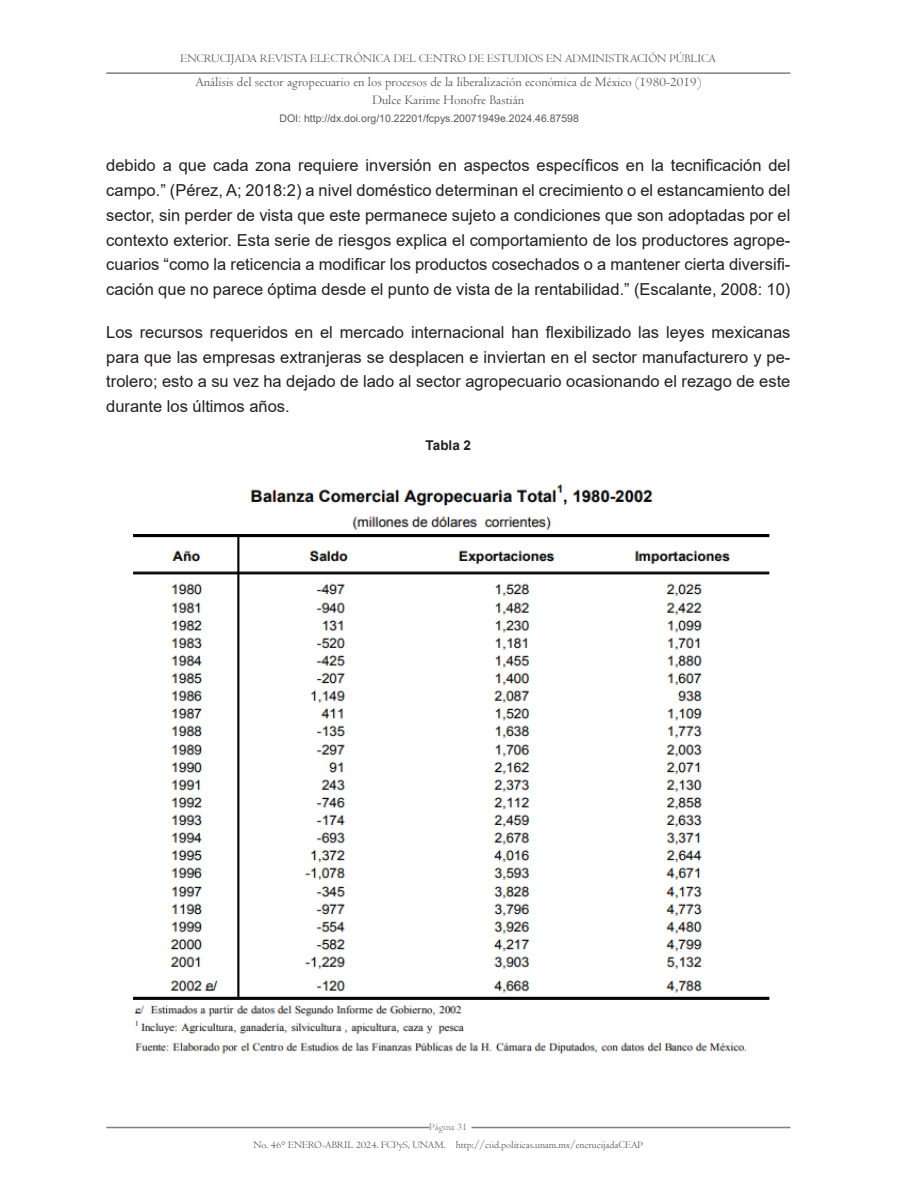
<style>
.page{position:relative;width:918px;height:1188px;background:#fff}
.page>*{position:absolute;margin:0;border:0;box-sizing:border-box;transform-origin:0 0}
.Parrafos{font:16.5px/24.8px "Arial";color:#231f20;text-align:justify}
.t1{font:13.5px/18px "Centaur";color:#585858;text-align:center}
.tit_graficas{font:700 13.5px "Arial";color:#231f20}
.t2{font:12px "Centaur";color:#585858}
.t3{font:10.5px "Centaur";color:#585858}
.t4{font:10.5px "Arial";color:#585858}
.t5{font:10.5px "Centaur";color:#7f7f7f}
</style>
<div class="page">
<hr style="left:106px;top:72px;width:684px;height:2px;background:#7f7f7f">
<hr style="left:106px;top:1127px;width:323px;height:1px;background:#7f7f7f">
<hr style="left:472px;top:1127px;width:318px;height:1px;background:#7f7f7f">
<img style="left:133px;top:484px;width:637px;height:570px">
<p class="t2" style="left:181px;top:51px;width:537px">ENCRUCIJADA REVISTA ELECTRÓNICA DEL CENTRO DE ESTUDIOS EN ADMINISTRACIÓN PÚBLICA</p>
<p class="t1" style="left:195px;top:73px;width:507px">Análisis del sector agropecuario en los procesos de la liberalización económica de México (1980-2019)<br>Dulce Karime Honofre Bastián</p>
<p class="t4" style="left:279px;top:112px;width:301px">DOI: http://dx.doi.org/10.22201/fcpys.20071949e.2024.46.87598</p>
<p class="Parrafos" style="left:106px;top:153px;width:686px">debido a que cada zona requiere inversión en aspectos específicos en la tecnificación del campo.” (Pérez, A; 2018:2) a nivel doméstico determinan el crecimiento o el estancamiento del sector, sin perder de vista que este permanece sujeto a condiciones que son adoptadas por el contexto exterior. Esta serie de riesgos explica el comportamiento de los productores agrope&shy;cuarios “como la reticencia a modificar los productos cosechados o a mantener cierta diversifi&shy;cación que no parece óptima desde el punto de vista de la rentabilidad.” (Escalante, 2008: 10)</p>
<p class="Parrafos" style="left:106px;top:320px;width:686px">Los recursos requeridos en el mercado internacional han flexibilizado las leyes mexicanas para que las empresas extranjeras se desplacen e inviertan en el sector manufacturero y pe&shy;trolero; esto a su vez ha dejado de lado al sector agropecuario ocasionando el rezago de este durante los últimos años.</p>
<p class="tit_graficas" style="left:426px;top:436px;width:47px">Tabla 2</p>
<p class="t5" style="left:429px;top:1120px;width:40px">Página 31</p>
<p class="t3" style="left:254px;top:1138px;width:391px">No. 46° ENERO-ABRIL 2024. FCPyS, UNAM. http://ciid.politicas.unam.mx/encrucijadaCEAP</p>
</div>
